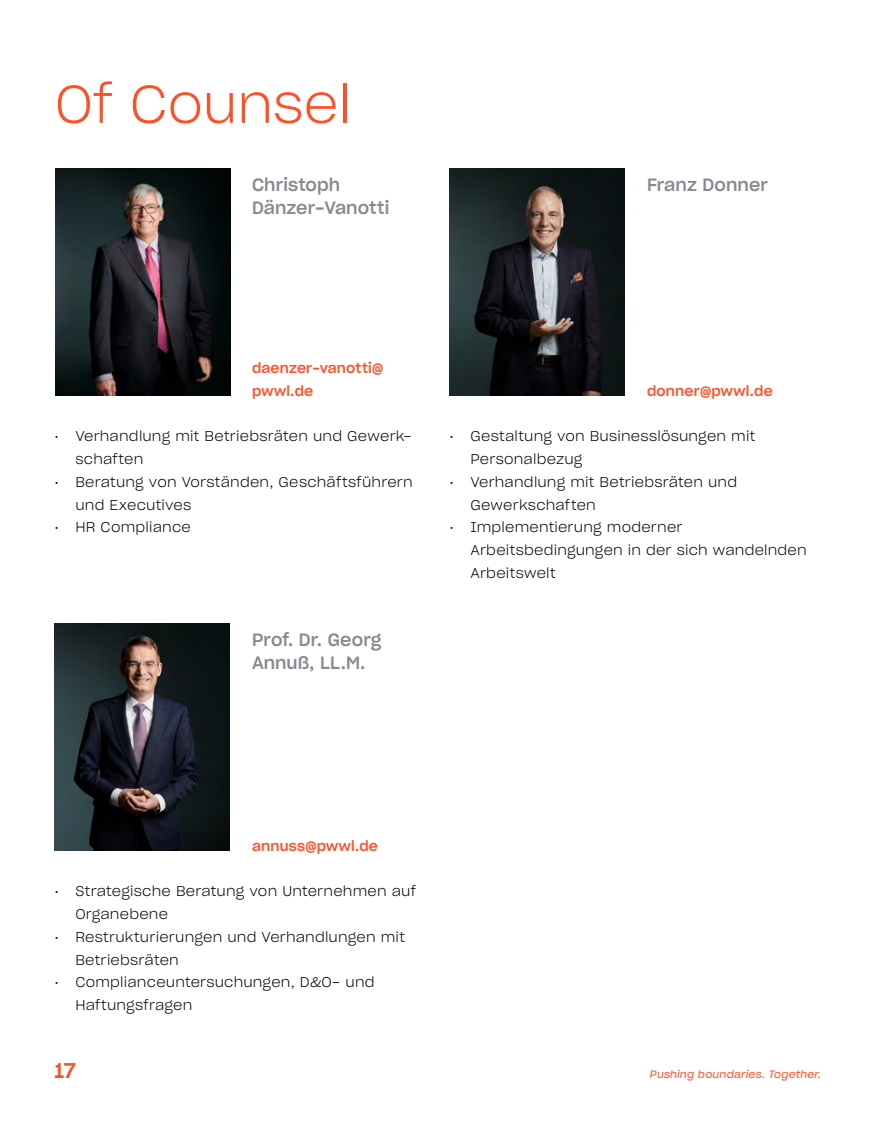
<style>
.page{position:relative;width:893px;height:1141px;background:#fff}
.page>*{position:absolute;margin:0;border:0;box-sizing:border-box;transform-origin:0 0}
.Titel{font:52.5px "Sharp Grotesk Light 20";letter-spacing:-.005em;color:#ff5127}
.t1{font:21px "Sharp Grotesk Medium 20";color:#ff5127}
.Fließtext{font:17.5px "Sharp Grotesk Medium 20";letter-spacing:.005em;color:#898992}
.t2{font:14px/22.8px "Sharp Grotesk Light 20";letter-spacing:.015em;color:#000}
.Aufzählung_punkt{font:14px "Sharp Grotesk Medium 20";letter-spacing:.015em;color:#ff5127}
.t3{font:10.5px "Sharp Grotesk Book Italic 20";letter-spacing:.015em;color:#ff5127}
</style>
<div class="page">
<img style="left:55px;top:168px;width:175px;height:228px">
<img style="left:450px;top:168px;width:175px;height:228px">
<img style="left:55px;top:623px;width:175px;height:228px">
<p class="Titel" style="left:55px;top:64px;width:298px">Of Counsel</p>
<p class="Fließtext" style="left:252px;top:170px;width:90px">Christoph</p>
<p class="Fließtext" style="left:252px;top:193px;width:139px">Dänzer-Vanotti</p>
<p class="Fließtext" style="left:647px;top:170px;width:122px">Franz Donner</p>
<p class="Aufzählung_punkt" style="left:252px;top:356px;width:133px">daenzer-vanotti@</p>
<p class="Aufzählung_punkt" style="left:252px;top:379px;width:63px">pwwl.de</p>
<p class="t2" style="left:75px;top:424px;width:338px;text-indent:-21px">• Verhandlung mit Betriebsräten und Gewerk&shy;schaften</p>
<p class="t2" style="left:75px;top:470px;width:339px;text-indent:-21px">• Beratung von Vorständen, Geschäftsführern und Executives</p>
<p class="t2" style="left:55px;top:515px;width:138px">• HR Compliance</p>
<p class="Fließtext" style="left:252px;top:625px;width:131px">Prof. Dr. Georg</p>
<p class="Fließtext" style="left:252px;top:648px;width:115px">Annuß, LL.M.</p>
<p class="Aufzählung_punkt" style="left:647px;top:379px;width:127px">donner@pwwl.de</p>
<p class="t2" style="left:470px;top:424px;width:286px;text-indent:-21px">• Gestaltung von Businesslösungen mit<br>Personalbezug</p>
<p class="t2" style="left:470px;top:470px;width:268px;text-indent:-21px">• Verhandlung mit Betriebsräten und<br>Gewerkschaften</p>
<p class="t2" style="left:470px;top:515px;width:338px;text-indent:-21px">• Implementierung moderner<br>Arbeitsbedingungen in der sich wandelnden<br>Arbeitswelt</p>
<p class="Aufzählung_punkt" style="left:252px;top:834px;width:127px">annuss@pwwl.de</p>
<p class="t2" style="left:75px;top:879px;width:342px;text-indent:-21px">• Strategische Beratung von Unternehmen auf<br>Organebene</p>
<p class="t2" style="left:75px;top:925px;width:331px;text-indent:-21px">• Restrukturierungen und Verhandlungen mit<br>Betriebsräten</p>
<p class="t2" style="left:75px;top:970px;width:301px;text-indent:-21px">• Complianceuntersuchungen, D&amp;O- und<br>Haftungsfragen</p>
<h2 class="t1" style="left:55px;top:1053px;width:23px">17</h2>
<p class="t3" style="left:650px;top:1066px;width:173px">Pushing boundaries. Together.</p>
</div>
